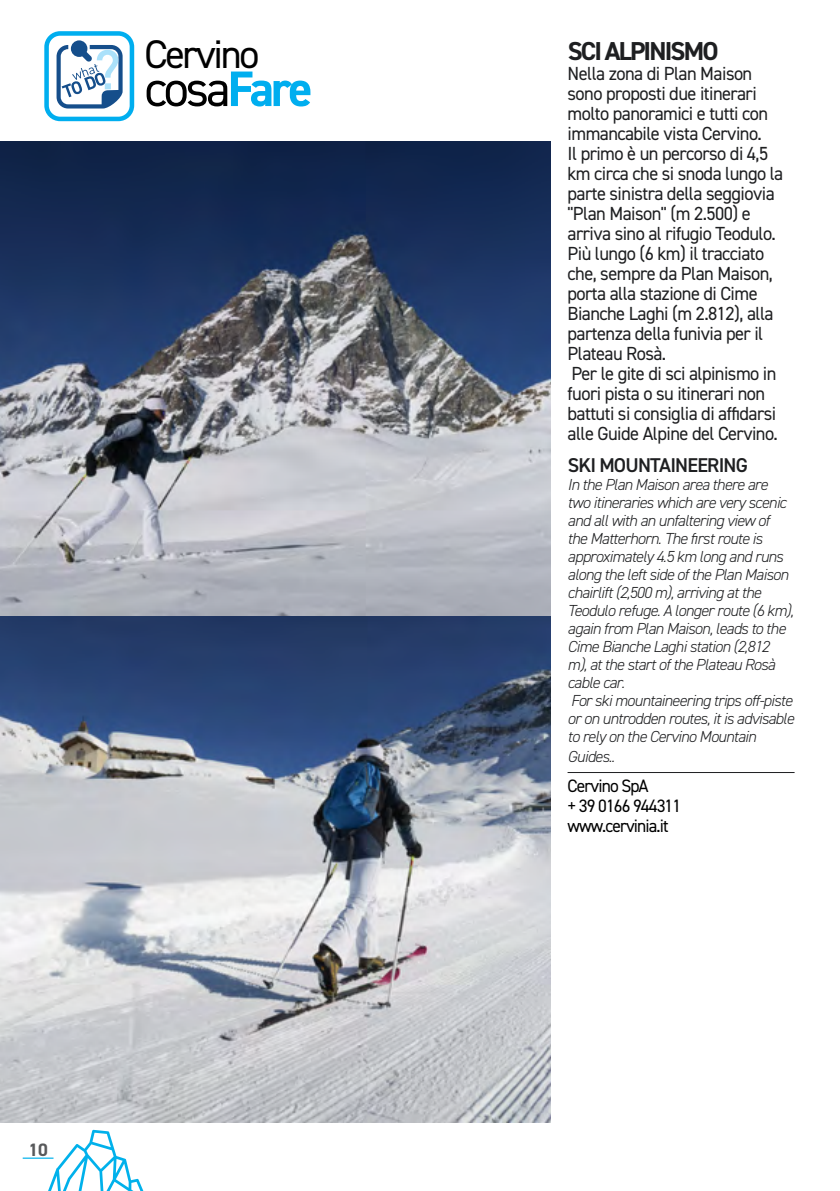
<style>
.page{position:relative;width:840px;height:1191px;background:#fff}
.page>*{position:absolute;margin:0;border:0;box-sizing:border-box;transform-origin:0 0}
.t1{font:50px "DIN2014";color:#000}
.t2{font:40px "DIN2014";letter-spacing:-.06em;color:#000}
.t3{font:700 26px "DIN2014";letter-spacing:-.07em;color:#1e1f21}
.t4{font:600 20px "DIN2014";letter-spacing:-.04em;color:#1e1f21}
.t5{font:19px/20px "DIN2014";letter-spacing:-.03em;color:#1e1f21}
.t6{font:18px/20px "DIN2014";letter-spacing:-.05em;color:#000}
.t7{font:700 18px "DIN2014";color:#58595b}
.t8{font:italic 300 16px/18px "DIN2014";letter-spacing:-.04em;color:#1e1f21}
.s1{font-weight:700;color:#00aeef}
</style>
<div class="page">
<img style="left:0;top:142px;width:550px;height:981px">
<hr style="left:23px;top:1157px;width:30px;height:1px;background:#00b1eb">
<hr style="left:567px;top:772px;width:227px;height:1px;background:#1e1f21">
<div style="left:44px;top:31px;width:90px;height:90px;border:5px solid #00aeef;border-radius:14px"></div>
<svg style="left:71px;top:40px;width:16px;height:17px"></svg>
<svg style="left:56px;top:44px;width:66px;height:64px"></svg>
<svg style="left:44px;top:1129px;width:100px;height:62px"></svg>
<h2 class="t2" style="left:144px;top:29px;width:116px">Cervino</h2>
<h1 class="t1" style="left:144px;top:58px;width:169px">cosa<span class="s1">Fare</span></h1>
<p class="t7" style="left:28px;top:1137px;width:21px">10</p>
<h3 class="t3" style="left:567px;top:34px;width:152px">SCI ALPINISMO</h3>
<p class="t5" style="left:567px;top:63px;width:217px">Nella zona di Plan Maison sono proposti due itinerari molto panoramici e tutti con immancabile vista Cervino.<br>Il primo è un percorso di 4,5 km circa che si snoda lungo la parte sinistra della seggiovia "Plan Maison" (m 2.500) e arriva sino al rifugio Teodulo.<br>Più lungo (6 km) il tracciato che, sempre da Plan Maison, porta alla stazione di Cime<br>Bianche Laghi (m 2.812), alla partenza della funivia per il<br>Plateau Rosà.<br>Per le gite di sci alpinismo in fuori pista o su itinerari non battuti si consiglia di affidarsi alle Guide Alpine del Cervino.</p>
<p class="t4" style="left:567px;top:452px;width:182px">SKI MOUNTAINEERING</p>
<p class="t8" style="left:567px;top:475px;width:228px">In the Plan Maison area there are two itineraries which are very scenic and all with an unfaltering view of<br>the Matterhorn. The first route is approximately 4.5 km long and runs along the left side of the Plan Maison chairlift (2,500 m), arriving at the Teodulo refuge. A longer route (6 km), again from Plan Maison, leads to the Cime Bianche Laghi station (2,812<br>m), at the start of the Plateau Rosà cable car.<br>For ski mountaineering trips off-piste or on untrodden routes, it is advisable to rely on the Cervino Mountain</p>
<p class="t8" style="left:567px;top:747px;width:49px">Guides..</p>
<p class="t6" style="left:567px;top:775px;width:115px">Cervino SpA<br>+ 39 0166 944311 www.cervinia.it</p>
</div>
